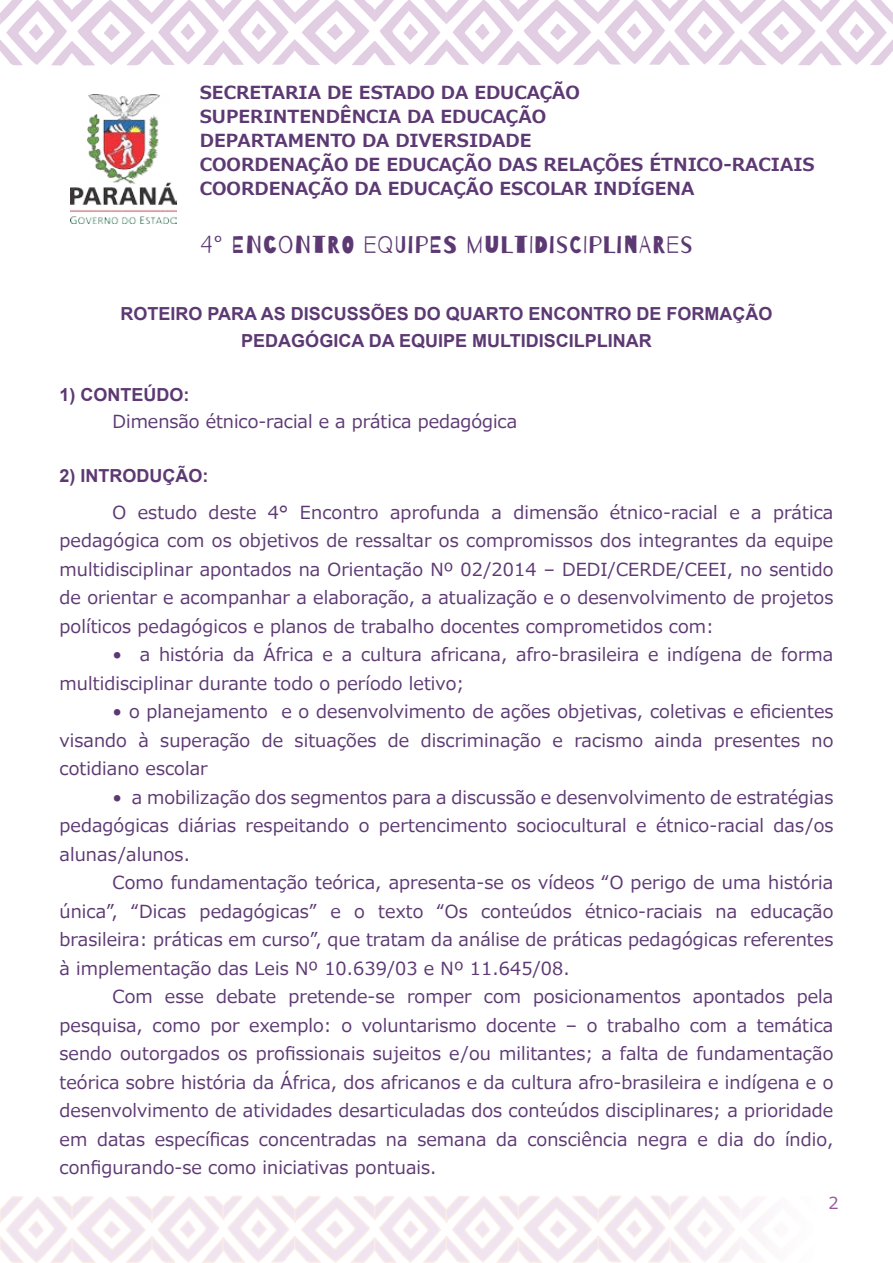
<style>
.page{position:relative;width:893px;height:1263px;background:#fff}
.page>*{position:absolute;margin:0;border:0;box-sizing:border-box;transform-origin:0 0}
.t1{font:24px "Barrio";letter-spacing:.05em;color:#5d3973}
.t2{font:18px/28.5px "Meiryo";letter-spacing:.005em;color:#5d3973;text-align:justify}
.t3{font:700 18px/24px "Meiryo";color:#5d3973}
.t4{font:700 18px/27px "Arial";color:#5d3973;text-align:center}
.t5{font:16.5px "Meiryo";color:#9a549d}
</style>
<div class="page">
<svg style="left:0;top:0;width:893px;height:66px"></svg>
<svg style="left:0;top:1195px;width:757px;height:68px"></svg>
<img style="left:71px;top:94px;width:106px;height:130px">
<p class="t3" style="left:200px;top:81px;width:616px">SECRETARIA DE ESTADO DA EDUCAÇÃO<br>SUPERINTENDÊNCIA DA EDUCAÇÃO<br>DEPARTAMENTO DA DIVERSIDADE<br>COORDENAÇÃO DE EDUCAÇÃO DAS RELAÇÕES ÉTNICO-RACIAIS COORDENAÇÃO DA EDUCAÇÃO ESCOLAR INDÍGENA</p>
<h1 class="t1" style="left:201px;top:232px;width:127px">4° ENCONTRO</h1>
<h1 class="t1" style="left:364px;top:232px;width:274px">EQUIPES MULTIDISCIPLINARES</h1>
<p class="t4" style="left:120px;top:300px;width:654px">ROTEIRO PARA AS DISCUSSÕES DO QUARTO ENCONTRO DE FORMAÇÃO<br>PEDAGÓGICA DA EQUIPE MULTIDISCILPLINAR</p>
<p class="t4" style="left:60px;top:381px;width:131px">1) CONTEÚDO:</p>
<p class="t2" style="left:113px;top:408px;width:406px">Dimensão étnico-racial e a prática pedagógica</p>
<p class="t4" style="left:60px;top:462px;width:150px">2) INTRODUÇÃO:</p>
<p class="t2" style="left:60px;top:499px;width:775px;text-indent:53px">O estudo deste 4° Encontro aprofunda a dimensão étnico-racial e a prática pedagógica com os objetivos de ressaltar os compromissos dos integrantes da equipe multidisciplinar apontados na Orientação Nº 02/2014 – DEDI/CERDE/CEEI, no sentido de orientar e acompanhar a elaboração, a atualização e o desenvolvimento de projetos políticos pedagógicos e planos de trabalho docentes comprometidos com:</p>
<p class="t2" style="left:60px;top:641px;width:775px;text-indent:53px">• a história da África e a cultura africana, afro-brasileira e indígena de forma multidisciplinar durante todo o período letivo;</p>
<p class="t2" style="left:60px;top:698px;width:775px;text-indent:53px">• o planejamento e o desenvolvimento de ações objetivas, coletivas e eficientes visando à superação de situações de discriminação e racismo ainda presentes no cotidiano escolar</p>
<p class="t2" style="left:60px;top:784px;width:775px;text-indent:53px">• a mobilização dos segmentos para a discussão e desenvolvimento de estratégias pedagógicas diárias respeitando o pertencimento sociocultural e étnico-racial das/os alunas/alunos.</p>
<p class="t2" style="left:60px;top:869px;width:775px;text-indent:53px">Como fundamentação teórica, apresenta-se os vídeos “O perigo de uma história única”, “Dicas pedagógicas” e o texto “Os conteúdos étnico-raciais na educação brasileira: práticas em curso”, que tratam da análise de práticas pedagógicas referentes à implementação das Leis Nº 10.639/03 e Nº 11.645/08.</p>
<p class="t2" style="left:60px;top:983px;width:775px;text-indent:53px">Com esse debate pretende-se romper com posicionamentos apontados pela pesquisa, como por exemplo: o voluntarismo docente – o trabalho com a temática sendo outorgados os profissionais sujeitos e/ou militantes; a falta de fundamentação teórica sobre história da África, dos africanos e da cultura afro-brasileira e indígena e o desenvolvimento de atividades desarticuladas dos conteúdos disciplinares; a prioridade em datas específicas concentradas na semana da consciência negra e dia do índio, configurando-se como iniciativas pontuais.</p>
<p class="t5" style="left:828px;top:1191px;width:12px">2</p>
</div>
